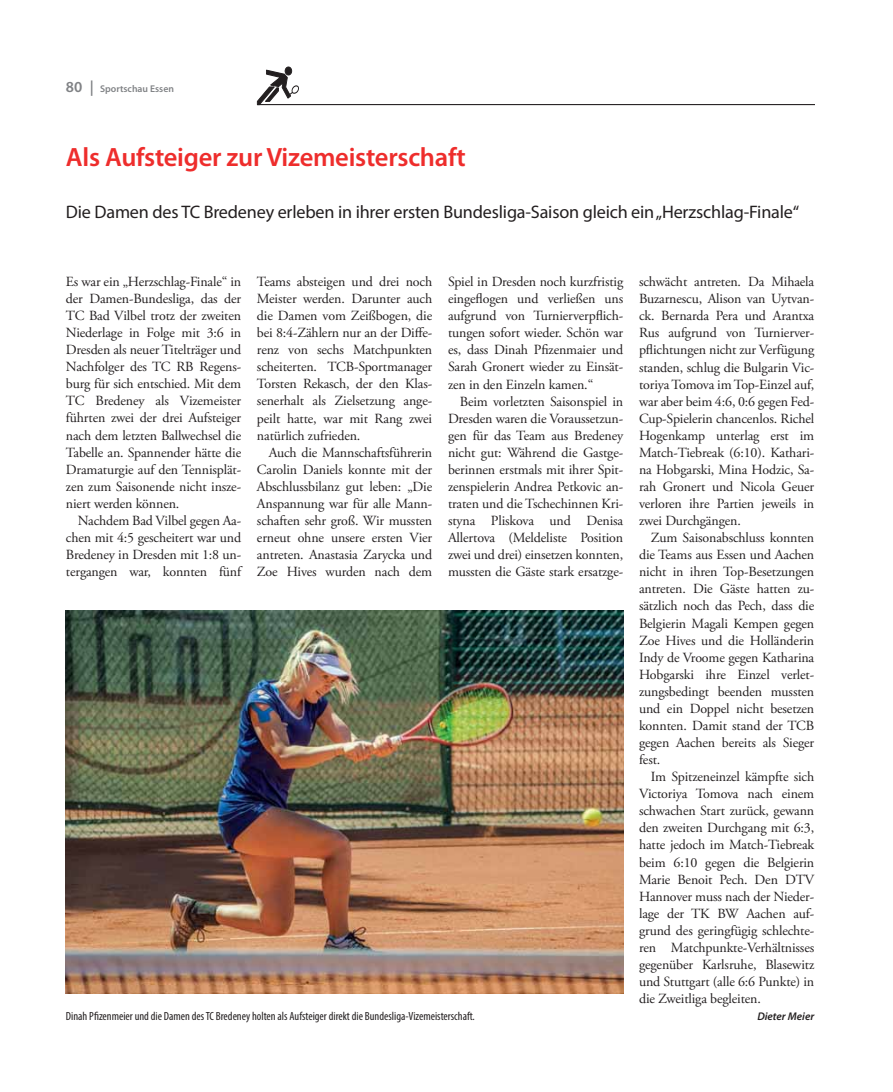
<style>
.page{position:relative;width:893px;height:1092px;background:#fff}
.page>*{position:absolute;margin:0;border:0;box-sizing:border-box;transform-origin:0 0}
.t1{font:600 26.5px "Myriad Pro";letter-spacing:-.01em;color:#ee2d2c}
.t2{font:18.12px "Myriad Pro";letter-spacing:-.01em;color:#231f20}
.t3{font:14px/17px "Adobe Garamond Pro";letter-spacing:-.01em;color:#231f20;text-align:justify}
.t4{font:condensed 11.88px "Myriad Pro";color:#231f20}
.t5{font:italic 600 11.12px "Myriad Pro";color:#231f20}
.t6{font:600 9.75px "Myriad Pro";color:#808285}
.s1{font-size:15.38px}
</style>
<div class="page">
<hr style="left:257px;top:104px;width:557px;height:1px;background:#231f20">
<svg style="left:257px;top:67px;width:42px;height:37px"></svg>
<div style="left:285px;top:67px;width:7px;height:8px;border:1px solid #231f20;border-radius:50%"></div>
<img style="left:66px;top:610px;width:557px;height:383px">
<p class="t6" style="left:66px;top:85px;width:109px"><span class="s1">80 |</span> Sportschau Essen</p>
<h1 class="t1" style="left:66px;top:147px;width:401px">Als Aufsteiger zur Vizemeisterschaft</h1>
<p class="t2" style="left:66px;top:205px;width:734px">Die Damen des TC Bredeney erleben in ihrer ersten Bundesliga-Saison gleich ein „Herzschlag-Finale“</p>
<p class="t3" style="left:66px;top:274px;width:177px">Es war ein „Herzschlag-Finale“ in der Damen-Bundesliga, das der TC Bad Vilbel trotz der zweiten Niederlage in Folge mit 3:6 in Dresden als neuer Titelträger und Nachfolger des TC RB Regens&shy;burg für sich entschied. Mit dem TC Bredeney als Vizemeister führten zwei der drei Aufsteiger nach dem letzten Ballwechsel die Tabelle an. Spannender hätte die Dramaturgie auf den Tennisplät&shy;zen zum Saisonende nicht insze&shy;niert werden können.</p>
<p class="t3" style="left:66px;top:513px;width:177px;text-indent:12px">Nachdem Bad Vilbel gegen Aa&shy;chen mit 4:5 gescheitert war und Bredeney in Dresden mit 1:8 un&shy;tergangen war, konnten fünf</p>
<p class="t3" style="left:257px;top:274px;width:177px">Teams absteigen und drei noch Meister werden. Darunter auch die Damen vom Zeißbogen, die bei 8:4-Zählern nur an der Diffe&shy;renz von sechs Matchpunkten scheiterten. TCB-Sportmanager Torsten Rekasch, der den Klas&shy;senerhalt als Zielsetzung ange&shy;peilt hatte, war mit Rang zwei natürlich zufrieden.</p>
<p class="t3" style="left:257px;top:445px;width:177px;text-indent:12px">Auch die Mannschaftsführerin Carolin Daniels konnte mit der Abschlussbilanz gut leben: „Die Anspannung war für alle Mann&shy;schaften sehr groß. Wir mussten erneut ohne unsere ersten Vier antreten. Anastasia Zarycka und Zoe Hives wurden nach dem</p>
<p class="t3" style="left:448px;top:274px;width:177px">Spiel in Dresden noch kurzfristig eingeflogen und verließen uns aufgrund von Turnierverpflich&shy;tungen sofort wieder. Schön war es, dass Dinah Pfizenmaier und Sarah Gronert wieder zu Einsät&shy;zen in den Einzeln kamen.“</p>
<p class="t3" style="left:448px;top:393px;width:177px;text-indent:12px">Beim vorletzten Saisonspiel in Dresden waren die Voraussetzun&shy;gen für das Team aus Bredeney nicht gut: Während die Gastge&shy;berinnen erstmals mit ihrer Spit&shy;zenspielerin Andrea Petkovic an&shy;traten und die Tschechinnen Kri&shy;styna Pliskova und Denisa Allertova (Meldeliste Position zwei und drei) einsetzen konnten, mussten die Gäste stark ersatzge-</p>
<p class="t3" style="left:639px;top:274px;width:177px">schwächt antreten. Da Mihaela Buzarnescu, Alison van Uytvan&shy;ck. Bernarda Pera und Arantxa Rus aufgrund von Turnierver&shy;pflichtungen nicht zur Verfügung standen, schlug die Bulgarin Vic&shy;toriya Tomova im Top-Einzel auf, war aber beim 4:6, 0:6 gegen Fed-Cup-Spielerin chancenlos. Richel Hogenkamp unterlag erst im Match-Tiebreak (6:10). Kathari&shy;na Hobgarski, Mina Hodzic, Sa&shy;rah Gronert und Nicola Geuer verloren ihre Partien jeweils in zwei Durchgängen.</p>
<p class="t3" style="left:639px;top:530px;width:177px;text-indent:12px">Zum Saisonabschluss konnten die Teams aus Essen und Aachen nicht in ihren Top-Besetzungen antreten. Die Gäste hatten zu&shy;sätzlich noch das Pech, dass die Belgierin Magali Kempen gegen Zoe Hives und die Holländerin Indy de Vroome gegen Katharina Hobgarski ihre Einzel verlet&shy;zungsbedingt beenden mussten und ein Doppel nicht besetzen konnten. Damit stand der TCB gegen Aachen bereits als Sieger fest.</p>
<p class="t3" style="left:639px;top:769px;width:177px;text-indent:12px">Im Spitzeneinzel kämpfte sich Victoriya Tomova nach einem schwachen Start zurück, gewann den zweiten Durchgang mit 6:3, hatte jedoch im Match-Tiebreak beim 6:10 gegen die Belgierin Marie Benoit Pech. Den DTV Hannover muss nach der Nieder&shy;lage der TK BW Aachen auf&shy;grund des geringfügig schlechte&shy;ren Matchpunkte-Verhältnisses gegenüber Karlsruhe, Blasewitz und Stuttgart (alle 6:6 Punkte) in die Zweitliga begleiten.</p>
<p class="t4" style="left:66px;top:1011px;width:410px">Dinah Pfizenmeier und die Damen des TC Bredeney holten als Aufsteiger direkt die Bundesliga-Vizemeisterschaft.</p>
<p class="t5" style="left:757px;top:1011px;width:58px">Dieter Meier</p>
</div>
